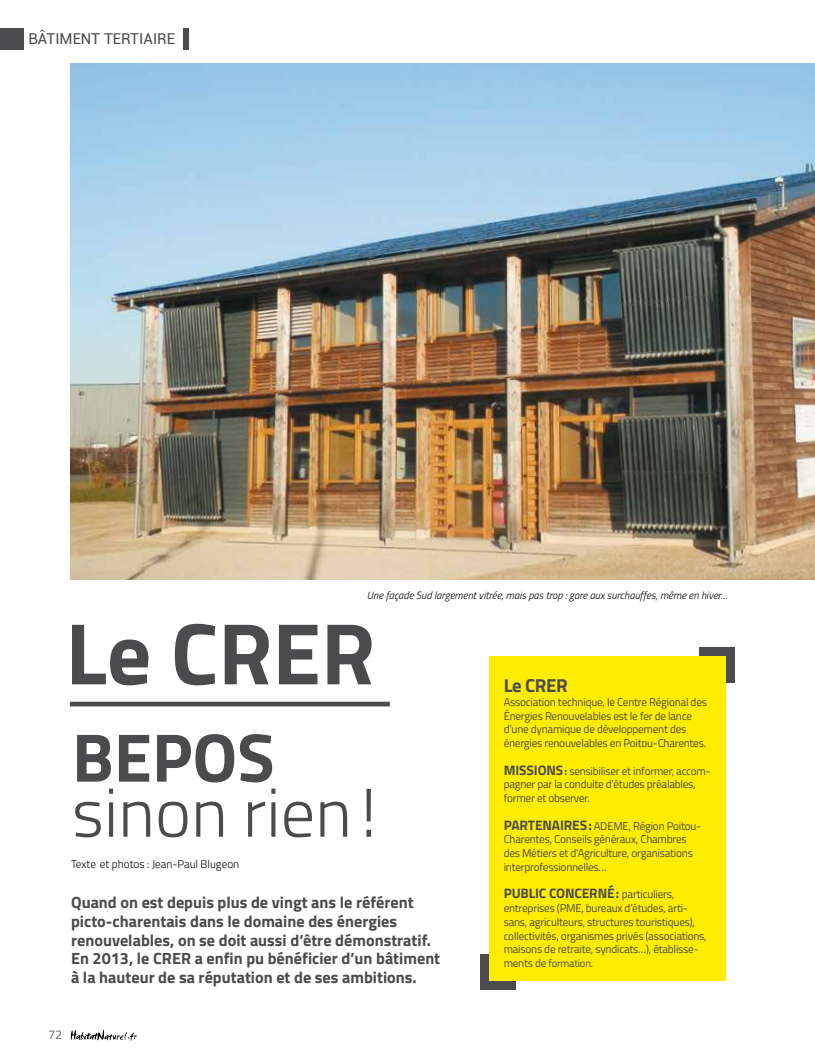
<style>
.page{position:relative;width:815px;height:1063px;background:#fff}
.page>*{position:absolute;margin:0;border:0;box-sizing:border-box;transform-origin:0 0}
.t1{font:700 87.5px "Titillium Web";color:#4b4b4d}
.t2{font:300 68.75px "Titillium Web";color:#4b4b4d}
.t3{font:700 68.75px "Titillium Web";color:#4b4b4d}
.t4{font:700 18.75px "Titillium Web";letter-spacing:-.02em;color:#4b4b4d}
.t5{font:700 16.25px/18.8px "Titillium Web";color:#4b4b4d}
.t6{font:15px "Roboto";color:#4b4b4d}
.t7{font:700 13.75px "Titillium Web";letter-spacing:-.01em;color:#4b4b4d}
.t8{font:300 12.5px "Titillium Web";color:#4b4b4d}
.t9{font:11.25px/13.8px "Titillium Web";letter-spacing:-.02em;color:#4b4b4d}
.t10{font:300 11.25px "Titillium Web";color:#000}
.t11{font:italic 300 10.62px "Titillium Web";color:#000}
.t12{font:10.62px "Titillium Web";letter-spacing:-.02em;color:#4b4b4d}
.s1{font-weight:700;font-size:13.75px}
.s2{font-weight:700;font-size:10.62px}
.s3{font-weight:400;font-size:11.25px}
.s4{font-size:11.25px}
</style>
<div class="page">
<img style="left:71px;top:64px;width:744px;height:516px">
<div style="left:700px;top:648px;width:35px;height:35px;background:#4b4b4d"></div>
<div style="left:480px;top:955px;width:36px;height:35px;background:#4b4b4d"></div>
<div style="left:489px;top:657px;width:237px;height:324px;background:#ffed00"></div>
<hr style="left:70px;top:702px;width:320px;height:4px;background:#4b4b4d">
<div style="left:0;top:28px;width:24px;height:22px;background:#4b4b4d"></div>
<div style="left:183px;top:28px;width:6px;height:22px;background:#4b4b4d"></div>
<svg style="left:71px;top:1029px;width:66px;height:12px"></svg>
<h3 class="t6" style="left:28px;top:28px;width:148px">BÂTIMENT TERTIAIRE</h3>
<p class="t11" style="left:367px;top:587px;width:362px">Une façade Sud largement vitrée, mais pas trop : gare aux surchauffes, même en hiver…</p>
<h1 class="t1" style="left:66px;top:587px;width:311px">Le CRER</h1>
<h2 class="t3" style="left:72px;top:705px;width:160px">BEPOS</h2>
<h2 class="t2" style="left:72px;top:763px;width:306px">sinon rien!</h2>
<p class="t10" style="left:71px;top:856px;width:170px">Texte et photos : Jean-Paul Blugeon</p>
<p class="t5" style="left:71px;top:892px;width:371px">Quand on est depuis plus de vingt ans le référent picto-charentais dans le domaine des énergies renouvelables, on se doit aussi d’être démonstratif.<br>En 2013, le CRER a enfin pu bénéficier d’un bâtiment à la hauteur de sa réputation et de ses ambitions.</p>
<p class="t8" style="left:48px;top:1026px;width:16px">72</p>
<h3 class="t4" style="left:504px;top:671px;width:66px">Le CRER</h3>
<p class="t9" style="left:504px;top:694px;width:205px">Association technique, le Centre Régional des Énergies Renouvelables est le fer de lance d’une dynamique de développement des énergies renouvelables en Poitou-Charentes.</p>
<p class="t9" style="left:504px;top:763px;width:209px"><span class="s1">Missions</span><span class="s2">:</span> sensibiliser et informer, accom&shy;pagner par la conduite d’études préalables, former et observer.</p>
<p class="t9" style="left:504px;top:818px;width:199px"><span class="s1">Partenaires:</span> ADEME, Région Poitou-Charentes, Conseils généraux, Chambres des Métiers et d’Agriculture, organisations interprofessionnelles…</p>
<p class="t7" style="left:504px;top:883px;width:172px">Public concerné: <span class="s3">particuliers,</span></p>
<p class="t9" style="left:504px;top:901px;width:205px">entreprises (PME, bureaux d’études, arti&shy;sans, agriculteurs, structures touristiques), collectivités, organismes privés (associations, maisons de retraite, syndicats…), établisse-</p>
<p class="t12" style="left:504px;top:956px;width:91px"><span class="s4">ments de</span> formation.</p>
</div>
